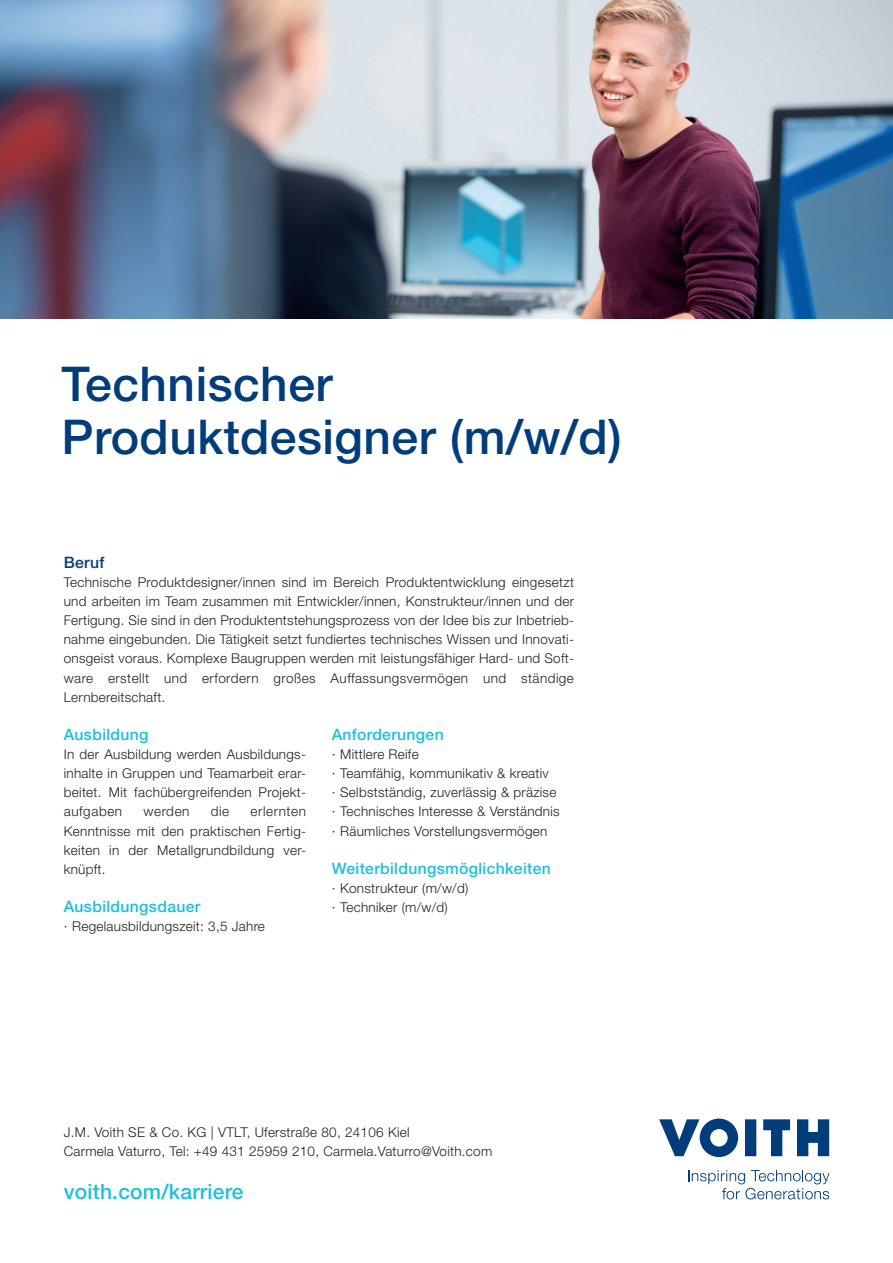
<style>
.page{position:relative;width:893px;height:1263px;background:#fff}
.page>*{position:absolute;margin:0;border:0;box-sizing:border-box;transform-origin:0 0}
.t1{font:500 48px/52.8px "Helvetica Neue LT Pro";letter-spacing:.01em;color:#013c7b}
.t2{font:500 21px "Helvetica Neue LT Pro";letter-spacing:.01em;color:#1cbfdf}
.t3{font:500 15.75px "Helvetica Neue LT Pro";letter-spacing:.02em;color:#1cbfdf}
.t4{font:500 15.75px "Helvetica Neue LT Pro";letter-spacing:.02em;color:#013c7b}
.t5{font:300 13.5px/19.2px "Helvetica Neue LT Pro";letter-spacing:.02em;color:#231f20;text-align:justify}
</style>
<div class="page">
<img style="left:0;top:0;width:893px;height:319px">
<svg style="left:659px;top:1118px;width:79px;height:39px"></svg>
<svg style="left:745px;top:1119px;width:11px;height:37px"></svg>
<svg style="left:763px;top:1119px;width:27px;height:37px"></svg>
<svg style="left:797px;top:1119px;width:32px;height:37px"></svg>
<svg style="left:688px;top:1170px;width:141px;height:29px"></svg>
<h1 class="t1" style="left:62px;top:357px;width:562px">Technischer<br>Produktdesigner (m/w/d)</h1>
<p class="t4" style="left:64px;top:553px;width:42px">Beruf</p>
<p class="t5" style="left:64px;top:572px;width:512px">Technische Produktdesigner/innen sind im Bereich Produktentwicklung eingesetzt und arbeiten im Team zusammen mit Entwickler/innen, Konstrukteur/innen und der Fertigung. Sie sind in den Produktentstehungsprozess von der Idee bis zur Inbetrieb&shy;nahme eingebunden. Die Tätigkeit setzt fundiertes technisches Wissen und Innovati&shy;onsgeist voraus. Komplexe Baugruppen werden mit leistungsfähiger Hard- und Soft&shy;ware erstellt und erfordern großes Auffassungsvermögen und ständige Lernbereitschaft.</p>
<p class="t3" style="left:64px;top:725px;width:86px">Ausbildung</p>
<p class="t5" style="left:64px;top:744px;width:244px">In der Ausbildung werden Ausbildungs&shy;inhalte in Gruppen und Teamarbeit erar&shy;beitet. Mit fachübergreifenden Projekt&shy;aufgaben</p>
<p class="t5" style="left:64px;top:802px;width:244px;text-indent:187px">erlernten Kenntnisse mit den praktischen Fertig&shy;keiten in der Metallgrundbildung ver&shy;knüpft.</p>
<p class="t3" style="left:64px;top:897px;width:138px">Ausbildungsdauer</p>
<p class="t5" style="left:64px;top:916px;width:203px">· Regelausbildungszeit: 3,5 Jahre</p>
<p class="t5" style="left:144px;top:802px;width:47px">werden</p>
<p class="t5" style="left:211px;top:802px;width:20px">die</p>
<p class="t3" style="left:332px;top:725px;width:114px">Anforderungen</p>
<p class="t5" style="left:332px;top:744px;width:229px;text-align:left">· Mittlere Reife<br>· Teamfähig, kommunikativ &amp; kreativ<br>· Selbstständig, zuverlässig &amp; präzise · Technisches Interesse &amp; Verständnis · Räumliches Vorstellungsvermögen</p>
<p class="t3" style="left:332px;top:859px;width:221px">Weiterbildungsmöglichkeiten</p>
<p class="t5" style="left:332px;top:878px;width:138px">· Konstrukteur (m/w/d) · Techniker (m/w/d)</p>
<p class="t5" style="left:64px;top:1122px;width:430px">J.M. Voith SE &amp; Co. KG | VTLT, Uferstraße 80, 24106 Kiel<br>Carmela Vaturro, Tel: +49 431 25959 210, Carmela.Vaturro@Voith.com</p>
<h2 class="t2" style="left:64px;top:1179px;width:181px">voith.com/karriere</h2>
</div>
